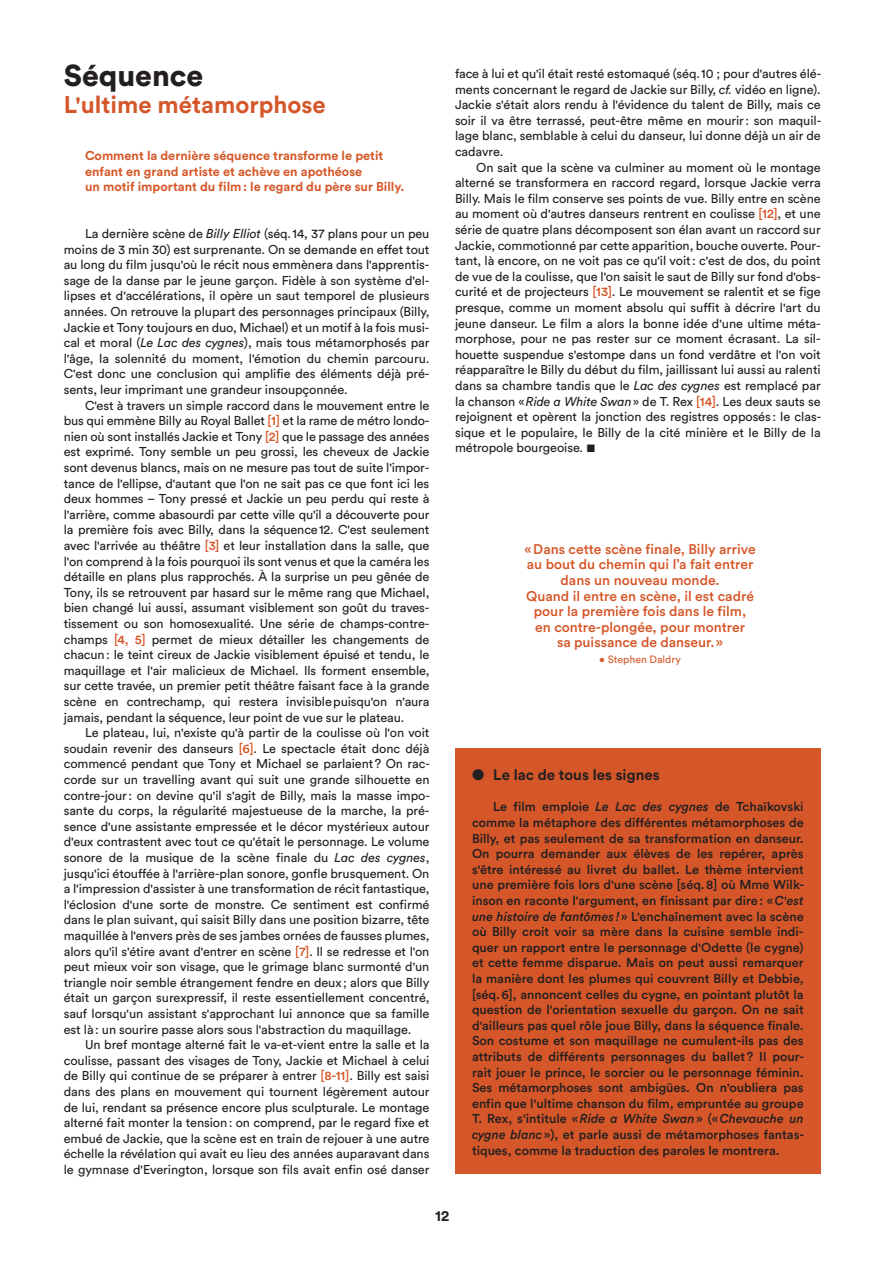
<style>
.page{position:relative;width:893px;height:1263px;background:#fff}
.page>*{position:absolute;margin:0;border:0;box-sizing:border-box;transform-origin:0 0}
.t1{font:900 30px "Circular Std";color:#231f20}
.t2{font:700 24px "Circular Std";color:#d55729}
.t3{font:700 15px "Circular Std";color:#231f20}
.t4{font:500 13.95px/15.6px "Circular Std";color:#d55729;text-align:center}
.t5{font:12.75px/15.6px "Circular Std";letter-spacing:-.005em;color:#231f20;text-align:justify}
.t6{font:500 12.75px/15.6px "Circular Std";color:#231f20;text-align:justify}
.t7{font:700 12.75px/15.6px "Circular Std";color:#d55729}
.t8{font:10.5px "Circular Std";color:#d55729}
.s1{font-style:italic}
.s2{font-weight:500;color:#d55729}
.s3{font-size:10.5px}
</style>
<div class="page">
<div style="left:455px;top:748px;width:366px;height:426px;background:#d55729"></div>
<h1 class="t1" style="left:64px;top:59px;width:141px">Séquence</h1>
<h2 class="t2" style="left:64px;top:92px;width:264px">L'ultime métamorphose</h2>
<p class="t7" style="left:85px;top:148px;width:321px">Comment la dernière séquence transforme le petit enfant en grand artiste et achève en apothéose<br>un motif important du film : le regard du père sur Billy.</p>
<p class="t5" style="left:64px;top:226px;width:367px;text-indent:21px">La dernière scène de <span class="s1">Billy Elliot</span> (séq. 14, 37 plans pour un peu moins de 3 min 30) est surprenante. On se demande en effet tout au long du film jusqu'où le récit nous emmènera dans l'apprentis&shy;sage de la danse par le jeune garçon. Fidèle à son système d'el&shy;lipses et d'accélérations, il opère un saut temporel de plusieurs années. On retrouve la plupart des personnages principaux (Billy, Jackie et Tony toujours en duo, Michael) et un motif à la fois musi&shy;cal et moral (<span class="s1">Le Lac des cygnes</span>), mais tous métamorphosés par l'âge, la solennité du moment, l'émotion du chemin parcouru.<br>C'est donc une conclusion qui amplifie des éléments déjà pré&shy;sents, leur imprimant une grandeur insoupçonnée.</p>
<p class="t5" style="left:64px;top:398px;width:367px;text-indent:21px">C'est à travers un simple raccord dans le mouvement entre le bus qui emmène Billy au Royal Ballet <span class="s2">[1]</span> et la rame de métro londo&shy;nien où sont installés Jackie et Tony <span class="s2">[2]</span> que le passage des années est exprimé. Tony semble un peu grossi, les cheveux de Jackie sont devenus blancs, mais on ne mesure pas tout de suite l'impor&shy;tance de l'ellipse, d'autant que l'on ne sait pas ce que font ici les deux hommes – Tony pressé et Jackie un peu perdu qui reste à l'arrière, comme abasourdi par cette ville qu'il a découverte pour la première fois avec Billy, dans la séquence 12. C'est seulement avec l'arrivée au théâtre <span class="s2">[3]</span> et leur installation dans la salle, que l'on comprend à la fois pourquoi ils sont venus et que la caméra les détaille en plans plus rapprochés. À la surprise un peu gênée de Tony, ils se retrouvent par hasard sur le même rang que Michael, bien changé lui aussi, assumant visiblement son goût du traves&shy;tissement ou son homosexualité. Une série de champs-contre&shy;champs <span class="s2">[4, 5]</span> permet de mieux détailler les changements de chacun : le teint cireux de Jackie visiblement épuisé et tendu, le maquillage et l'air malicieux de Michael. Ils forment ensemble, sur cette travée, un premier petit théâtre faisant face à la grande scène en contrechamp, qui restera invisible puisqu'on n'aura jamais, pendant la séquence, leur point de vue sur le plateau.</p>
<p class="t5" style="left:64px;top:725px;width:368px;text-indent:21px">Le plateau, lui, n'existe qu'à partir de la coulisse où l'on voit soudain revenir des danseurs <span class="s2">[6]</span>. Le spectacle était donc déjà commencé pendant que Tony et Michael se parlaient ? On rac&shy;corde sur un travelling avant qui suit une grande silhouette en contre-jour : on devine qu'il s'agit de Billy, mais la masse impo&shy;sante du corps, la régularité majestueuse de la marche, la pré&shy;sence d'une assistante empressée et le décor mystérieux autour d'eux contrastent avec tout ce qu'était le personnage. Le volume sonore de la musique de la scène finale du <span class="s1">Lac des cygnes</span>, jusqu'ici étouffée à l'arrière-plan sonore, gonfle brusquement. On a l'impression d'assister à une transformation de récit fantastique, l'éclosion d'une sorte de monstre. Ce sentiment est confirmé dans le plan suivant, qui saisit Billy dans une position bizarre, tête maquillée à l'envers près de ses jambes ornées de fausses plumes, alors qu'il s'étire avant d'entrer en scène <span class="s2">[7]</span>. Il se redresse et l'on peut mieux voir son visage, que le grimage blanc surmonté d'un triangle noir semble étrangement fendre en deux ; alors que Billy était un garçon surexpressif, il reste essentiellement concentré, sauf lorsqu'un assistant s'approchant lui annonce que sa famille est là : un sourire passe alors sous l'abstraction du maquillage.</p>
<p class="t5" style="left:64px;top:1037px;width:367px;text-indent:21px">Un bref montage alterné fait le va-et-vient entre la salle et la coulisse, passant des visages de Tony, Jackie et Michael à celui de Billy qui continue de se préparer à entrer <span class="s2">[8-11]</span>. Billy est saisi dans des plans en mouvement qui tournent légèrement autour de lui, rendant sa présence encore plus sculpturale. Le montage alterné fait monter la tension : on comprend, par le regard fixe et embué de Jackie, que la scène est en train de rejouer à une autre échelle la révélation qui avait eu lieu des années auparavant dans le gymnase d'Everington, lorsque son fils avait enfin osé danser</p>
<p class="t5" style="left:455px;top:66px;width:368px">face à lui et qu'il était resté estomaqué (séq. 10 ; pour d'autres élé&shy;ments concernant le regard de Jackie sur Billy, <span class="s1">cf.</span> vidéo en ligne).<br>Jackie s'était alors rendu à l'évidence du talent de Billy, mais ce soir il va être terrassé, peut-être même en mourir : son maquil&shy;lage blanc, semblable à celui du danseur, lui donne déjà un air de cadavre.</p>
<p class="t5" style="left:455px;top:160px;width:368px;text-indent:21px">On sait que la scène va culminer au moment où le montage alterné se transformera en raccord regard, lorsque Jackie verra Billy. Mais le film conserve ses points de vue. Billy entre en scène au moment où d'autres danseurs rentrent en coulisse <span class="s2">[12]</span>, et une série de quatre plans décomposent son élan avant un raccord sur Jackie, commotionné par cette apparition, bouche ouverte. Pour&shy;tant, là encore, on ne voit pas ce qu'il voit : c'est de dos, du point de vue de la coulisse, que l'on saisit le saut de Billy sur fond d'obs&shy;curité et de projecteurs <span class="s2">[13]</span>. Le mouvement se ralentit et se fige presque, comme un moment absolu qui suffit à décrire l'art du jeune danseur. Le film a alors la bonne idée d'une ultime méta&shy;morphose, pour ne pas rester sur ce moment écrasant. La sil&shy;houette suspendue s'estompe dans un fond verdâtre et l'on voit réapparaître le Billy du début du film, jaillissant lui aussi au ralenti dans sa chambre tandis que le <span class="s1">Lac des cygnes</span> est remplacé par la chanson « <span class="s1">Ride a White Swan</span> » de T. Rex <span class="s2">[14]</span>. Les deux sauts se rejoignent et opèrent la jonction des registres opposés : le clas&shy;sique et le populaire, le Billy de la cité minière et le Billy de la métropole bourgeoise. <span class="s3">■</span></p>
<p class="t4" style="left:525px;top:541px;width:233px">« Dans cette scène finale, Billy arrive au bout du chemin qui l’a fait entrer dans un nouveau monde.<br>Quand il entre en scène, il est cadré pour la première fois dans le film, en contre-plongée, pour montrer<br>sa puissance de danseur. »</p>
<p class="t8" style="left:599px;top:654px;width:83px">• Stephen Daldry</p>
<p class="t3" style="left:472px;top:767px;width:189px">● Le lac de tous les signes</p>
<p class="t6" style="left:472px;top:799px;width:334px;text-indent:21px">Le film emploie <span class="s1">Le Lac des cygnes</span> de Tchaïkovski comme la métaphore des différentes métamorphoses de Billy, et pas seulement de sa transformation en danseur.<br>On pourra demander aux élèves de les repérer, après s'être intéressé au livret du ballet. Le thème intervient une première fois lors d'une scène [séq. 8] où Mme Wilk&shy;inson en raconte l'argument, en finissant par dire : « <span class="s1">C'est une histoire de fantômes !</span> » L'enchaînement avec la scène où Billy croit voir sa mère dans la cuisine semble indi&shy;quer un rapport entre le personnage d'Odette (le cygne) et cette femme disparue. Mais on peut aussi remarquer la manière dont les plumes qui couvrent Billy et Debbie, [séq. 6], annoncent celles du cygne, en pointant plutôt la question de l'orientation sexuelle du garçon. On ne sait d'ailleurs pas quel rôle joue Billy, dans la séquence finale.<br>Son costume et son maquillage ne cumulent-ils pas des attributs de différents personnages du ballet ? Il pour&shy;rait jouer le prince, le sorcier ou le personnage féminin.<br>Ses métamorphoses sont ambigües. On n'oubliera pas enfin que l'ultime chanson du film, empruntée au groupe T. Rex, s'intitule « <span class="s1">Ride a White Swan</span> » (« <span class="s1">Chevauche un cygne blanc</span> »), et parle aussi de métamorphoses fantas&shy;tiques, comme la traduction des paroles le montrera.</p>
<p class="t3" style="left:435px;top:1207px;width:16px">12</p>
</div>
